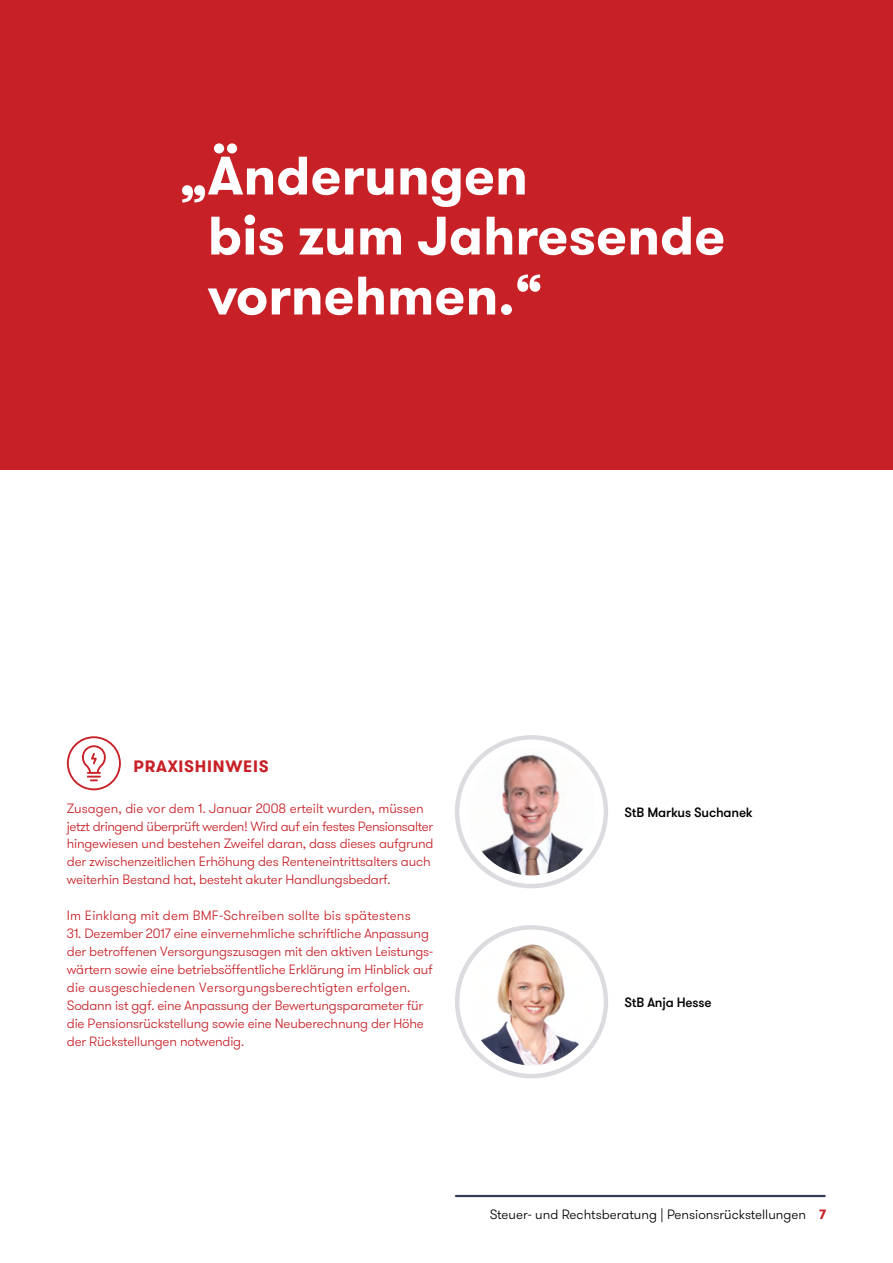
<style>
.page{position:relative;width:893px;height:1263px;background:#fff}
.page>*{position:absolute;margin:0;border:0;box-sizing:border-box;transform-origin:0 0}
.t1{font:700 54px/60px "GT Walsheim Pro";color:#fff}
.t2{font:700 16.5px "GT Walsheim Pro";letter-spacing:.045em;color:#c72026}
.t3{font:300 13.5px/18px "GT Walsheim Pro";letter-spacing:-.015em;color:#c72026}
.t4{font:300 13.5px "GT Walsheim Pro";color:#000}
.t5{font:300 13.5px "GT Walsheim Pro";letter-spacing:.01em;color:#c72026}
.t6{font:500 13.5px "GT Walsheim Pro";letter-spacing:-.015em;color:#000}
.s1{font-weight:700;color:#c72026}
</style>
<div class="page">
<div style="left:0;top:0;width:893px;height:469px;background:#c72026"></div>
<div style="left:455px;top:735px;width:153px;height:153px;border:4px solid #dddbe0;border-radius:50%"></div>
<img style="left:468px;top:748px;width:127px;height:127px;border-radius:64px">
<div style="left:455px;top:925px;width:153px;height:153px;border:4px solid #dddbe0;border-radius:50%"></div>
<img style="left:468px;top:938px;width:127px;height:127px;border-radius:64px">
<hr style="left:456px;top:1195px;width:369px;height:2px;background:#343c53">
<svg style="left:67px;top:736px;width:54px;height:54px"></svg>
<h1 class="t1" style="left:208px;top:146px;width:519px;text-indent:-28px">„Änderungen<br>bis zum Jahresende vornehmen.“</h1>
<p class="t2" style="left:133px;top:756px;width:137px">PRAXISHINWEIS</p>
<p class="t3" style="left:67px;top:799px;width:368px">Zusagen, die vor dem 1. Januar 2008 erteilt wurden, müssen jetzt dringend überprüft werden! Wird auf ein festes Pensionsalter hingewiesen und bestehen Zweifel daran, dass dieses aufgrund der zwischenzeitlichen Erhöhung des Renteneintrittsalters auch weiterhin Bestand hat, besteht akuter Handlungsbedarf.</p>
<p class="t5" style="left:67px;top:907px;width:345px">Im Einklang mit dem BMF-Schreiben sollte bis spätestens</p>
<p class="t3" style="left:67px;top:925px;width:368px">31. Dezember 2017 eine einvernehmliche schriftliche Anpassung der betroffenen Versorgungszusagen mit den aktiven Leistungs&shy;wärtern sowie eine betriebsöffentliche Erklärung im Hinblick auf die ausgeschiedenen Versorgungsberechtigten erfolgen.<br>Sodann ist ggf. eine Anpassung der Bewertungsparameter für die Pensionsrückstellung sowie eine Neuberechnung der Höhe der Rückstellungen notwendig.</p>
<p class="t6" style="left:624px;top:804px;width:130px">StB Markus Suchanek</p>
<p class="t6" style="left:624px;top:993px;width:89px">StB Anja Hesse</p>
<p class="t4" style="left:490px;top:1206px;width:338px">Steuer- und Rechtsberatung | Pensionsrückstellungen <span class="s1">7</span></p>
</div>
